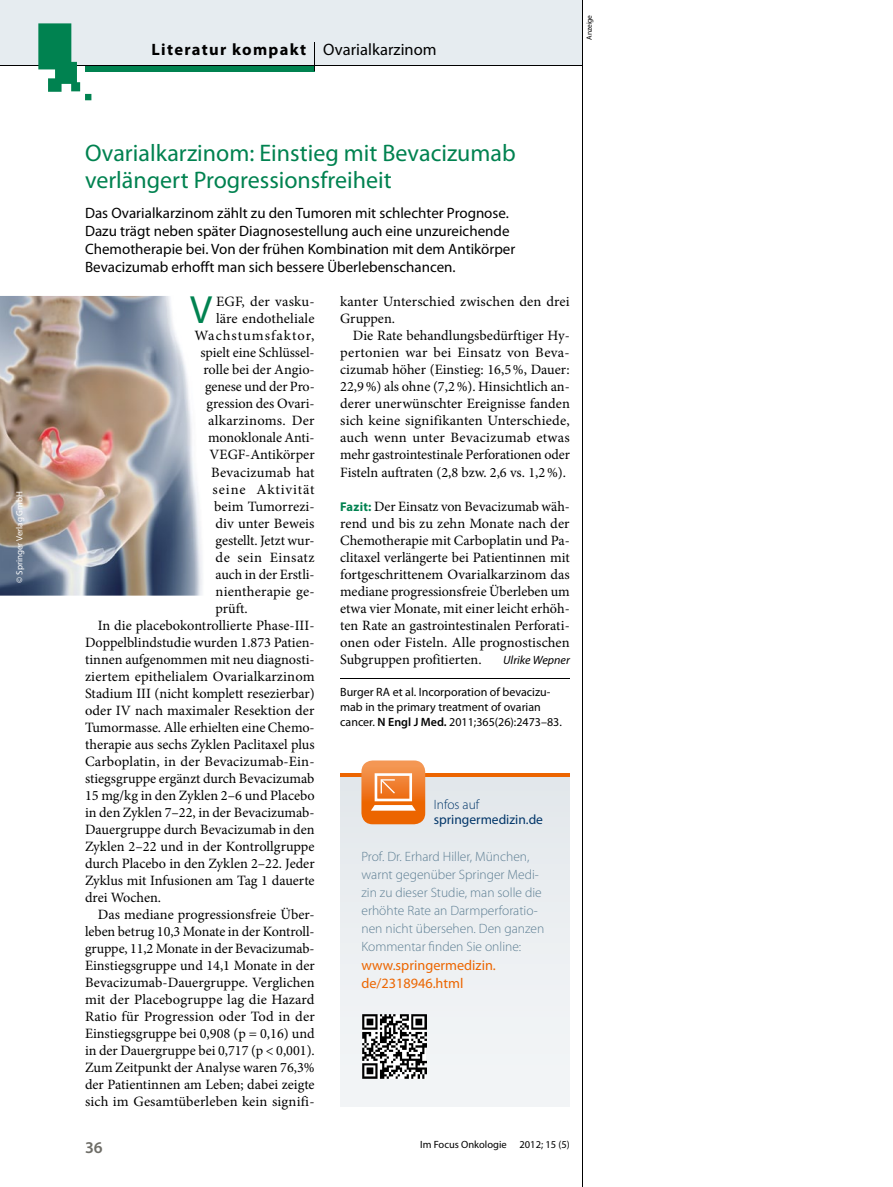
<style>
.page{position:relative;width:893px;height:1187px;background:#fff}
.page>*{position:absolute;margin:0;border:0;box-sizing:border-box;transform-origin:0 0}
.t1{font:39.45px "Myriad Pro";color:#008250}
.t2{font:24px/27px "Myriad Pro";color:#008250}
.t3{font:700 16.5px "Myriad Pro";letter-spacing:.08em;color:#000}
.t4{font:16.5px "Myriad Pro";color:#000}
.t5{font:600 16.5px "Myriad Pro";color:#6e6d67}
.t6{font:15px/18px "Myriad Pro";color:#000}
.t7{font:14.25px/17px "Minion Pro";color:#000;text-align:justify}
.t8{font:14.25px/18px "Myriad Pro";color:#ec6500}
.t9{font:14.25px "Minion Pro";letter-spacing:.065em;color:#000}
.t10{font:14.25px "Minion Pro";letter-spacing:.02em;color:#000}
.t11{font:14.25px "Minion Pro";letter-spacing:.06em;color:#000}
.t12{font:14.25px "Minion Pro";letter-spacing:.035em;color:#000}
.t13{font:300 13.5px/18px "Myriad Pro";color:#5d7e93}
.t14{font:13.5px "Myriad Pro";color:#003568}
.t15{font:300 13.5px "Myriad Pro";color:#003568}
.t16{font:12px/15px "Myriad Pro";color:#000}
.t17{font:italic 12px "Myriad Pro";color:#000}
.t18{font:10.5px "Myriad Pro";color:#000}
.t19{font:9px "Myriad Pro";color:#fff}
.t20{font:7.5px "Myriad Pro";letter-spacing:-.01em;color:#000}
.s1{font-family:"Myriad Pro";font-weight:700;font-size:12.75px;color:#008250}
.s2{font-weight:600}
</style>
<div class="page">
<div style="left:0;top:0;width:583px;height:66px;background:#e6ecf0"></div>
<div style="left:85px;top:66px;width:230px;height:5px;background:#008250"></div>
<hr style="left:0;top:66px;width:583px;height:1px;background:#000">
<svg style="left:314px;top:43px;width:1px;height:28px"></svg>
<hr style="left:340px;top:678px;width:230px;height:1px;background:#000">
<hr style="left:583px;top:0;width:1px;height:1186px;background:#000">
<div style="left:340px;top:773px;width:230px;height:333px;background:#eceff2"></div>
<hr style="left:340px;top:773px;width:230px;height:3px;background:#ec6500">
<svg style="left:361px;top:760px;width:64px;height:64px;background:#f1914b"></svg>
<img style="left:362px;top:1014px;width:64px;height:64px">
<img style="left:0;top:296px;width:202px;height:299px">
<svg style="left:38px;top:23px;width:53px;height:77px"></svg>
<p class="t19" style="left:14px;top:583px;width:93px;rotate:-90deg">© Springer Verlag GmbH</p>
<p class="t3" style="left:151px;top:39px;width:156px">Literatur kompakt</p>
<p class="t4" style="left:323px;top:39px;width:115px">Ovarialkarzinom</p>
<p class="t20" style="left:585px;top:40px;width:26px;rotate:-90deg">Anzeige</p>
<h2 class="t2" style="left:85px;top:139px;width:432px">Ovarialkarzinom: Einstieg mit Bevacizumab verlängert Progressionsfreiheit</h2>
<p class="t6" style="left:85px;top:204px;width:432px">Das Ovarialkarzinom zählt zu den Tumoren mit schlechter Prognose.<br>Dazu trägt neben später Diagnosestellung auch eine unzureichende Chemotherapie bei. Von der frühen Kombination mit dem Antikörper Bevacizumab erhofft man sich bessere Überlebenschancen.</p>
<h1 class="t1" style="left:190px;top:286px;width:24px">V</h1>
<p class="t7" style="left:216px;top:293px;width:100px">EGF, der vasku-</p>
<p class="t7" style="left:340px;top:293px;width:231px">kanter Unterschied zwischen den drei<br>Gruppen.</p>
<p class="t7" style="left:340px;top:327px;width:231px;text-indent:13px">Die Rate behandlungsbedürftiger Hy&shy;pertonien war bei Einsatz von Beva&shy;cizumab höher (Einstieg: 16,5%, Dauer:<br>22,9%) als ohne (7,2%). Hinsichtlich an&shy;derer unerwünschter Ereignisse fanden sich keine signifikanten Unterschiede, auch wenn unter Bevacizumab etwas mehr gastrointestinale Perforationen oder Fisteln auftraten (2,8 bzw. 2,6 vs. 1,2%).</p>
<p class="t7" style="left:340px;top:497px;width:231px"><span class="s1">Fazit:</span> Der Einsatz von Bevacizumab wäh&shy;rend und bis zu zehn Monate nach der Chemotherapie mit Carboplatin und Pa&shy;clitaxel verlängerte bei Patientinnen mit fortgeschrittenem Ovarialkarzinom das mediane progressionsfreie Überleben um etwa vier Monate, mit einer leicht erhöh&shy;ten Rate an gastrointestinalen Perforati&shy;onen oder Fisteln. Alle prognostischen Subgruppen profitierten.</p>
<p class="t7" style="left:216px;top:310px;width:100px">läre endotheliale</p>
<p class="t9" style="left:195px;top:326px;width:122px">Wachstumsfaktor,</p>
<p class="t7" style="left:201px;top:344px;width:116px">spielt eine Schlüssel-</p>
<p class="t7" style="left:204px;top:361px;width:113px">rolle bei der Angio-</p>
<p class="t7" style="left:205px;top:378px;width:111px">genese und der Pro-</p>
<p class="t7" style="left:207px;top:395px;width:110px">gression des Ovari-</p>
<p class="t10" style="left:208px;top:411px;width:108px">alkarzinoms. Der</p>
<p class="t7" style="left:208px;top:429px;width:108px">monoklonale Anti-</p>
<p class="t7" style="left:210px;top:446px;width:107px">VEGF-Antikörper</p>
<p class="t7" style="left:211px;top:463px;width:105px">Bevacizumab hat</p>
<p class="t11" style="left:213px;top:479px;width:104px">seine Aktivität</p>
<p class="t7" style="left:214px;top:497px;width:102px">beim Tumorrezi-</p>
<p class="t7" style="left:216px;top:514px;width:101px">div unter Beweis</p>
<p class="t7" style="left:216px;top:531px;width:101px">gestellt. Jetzt wur-</p>
<p class="t12" style="left:216px;top:547px;width:101px">de sein Einsatz</p>
<p class="t7" style="left:216px;top:565px;width:101px">auch in der Erstli-</p>
<p class="t7" style="left:216px;top:582px;width:101px">nientherapie ge-</p>
<p class="t7" style="left:216px;top:599px;width:34px">prüft.</p>
<p class="t7" style="left:98px;top:616px;width:218px">In die placebokontrollierte Phase-III-</p>
<p class="t7" style="left:85px;top:633px;width:231px">Doppelblindstudie wurden 1.873 Patien-</p>
<p class="t7" style="left:85px;top:650px;width:231px">tinnen aufgenommen mit neu diagnosti-</p>
<p class="t7" style="left:85px;top:667px;width:231px">ziertem epithelialem Ovarialkarzinom</p>
<p class="t7" style="left:85px;top:684px;width:231px">Stadium III (nicht komplett resezierbar)</p>
<p class="t7" style="left:85px;top:701px;width:231px">oder IV nach maximaler Resektion der</p>
<p class="t7" style="left:85px;top:718px;width:231px">Tumormasse. Alle erhielten eine Chemo-</p>
<p class="t7" style="left:85px;top:735px;width:231px">therapie aus sechs Zyklen Paclitaxel plus</p>
<p class="t7" style="left:85px;top:752px;width:231px">Carboplatin, in der Bevacizumab-Ein-</p>
<p class="t7" style="left:85px;top:769px;width:231px">stiegsgruppe ergänzt durch Bevacizumab</p>
<p class="t7" style="left:85px;top:786px;width:231px">15 mg/kg in den Zyklen 2–6 und Placebo</p>
<p class="t7" style="left:85px;top:803px;width:231px">in den Zyklen 7–22, in der Bevacizumab-</p>
<p class="t7" style="left:85px;top:820px;width:231px">Dauergruppe durch Bevacizumab in den</p>
<p class="t7" style="left:85px;top:837px;width:231px">Zyklen 2–22 und in der Kontrollgruppe</p>
<p class="t7" style="left:85px;top:854px;width:231px">durch Placebo in den Zyklen 2–22. Jeder</p>
<p class="t7" style="left:85px;top:871px;width:231px">Zyklus mit Infusionen am Tag 1 dauerte</p>
<p class="t7" style="left:85px;top:888px;width:78px">drei Wochen.</p>
<p class="t7" style="left:98px;top:905px;width:218px">Das mediane progressionsfreie Über-</p>
<p class="t7" style="left:85px;top:922px;width:231px">leben betrug 10,3 Monate in der Kontroll-</p>
<p class="t7" style="left:85px;top:939px;width:231px">gruppe, 11,2 Monate in der Bevacizumab-</p>
<p class="t7" style="left:85px;top:956px;width:231px">Einstiegsgruppe und 14,1 Monate in der</p>
<p class="t7" style="left:85px;top:973px;width:231px">Bevacizumab-Dauergruppe. Verglichen</p>
<p class="t7" style="left:85px;top:991px;width:231px">mit der Placebogruppe lag die Hazard</p>
<p class="t7" style="left:85px;top:1008px;width:231px">Ratio für Progression oder Tod in der</p>
<p class="t7" style="left:85px;top:1025px;width:231px">Einstiegsgruppe bei 0,908 (p = 0,16) und</p>
<p class="t7" style="left:85px;top:1042px;width:231px">in der Dauergruppe bei 0,717 (p &lt; 0,001).</p>
<p class="t7" style="left:85px;top:1059px;width:231px">Zum Zeitpunkt der Analyse waren 76,3%</p>
<p class="t7" style="left:85px;top:1076px;width:231px">der Patientinnen am Leben; dabei zeigte</p>
<p class="t7" style="left:85px;top:1093px;width:231px">sich im Gesamtüberleben kein signifi-</p>
<p class="t17" style="left:503px;top:652px;width:68px">Ulrike Wepner</p>
<p class="t16" style="left:340px;top:684px;width:223px">Burger RA et al. Incorporation of bevacizu&shy;mab in the primary treatment of ovarian cancer. <span class="s2">N Engl J Med.</span> 2011;365(26):2473–83.</p>
<p class="t15" style="left:434px;top:796px;width:47px">Infos auf</p>
<p class="t14" style="left:434px;top:811px;width:111px">springermedizin.de</p>
<p class="t13" style="left:361px;top:847px;width:184px">Prof. Dr. Erhard Hiller, München, warnt gegenüber Springer Medi&shy;zin zu dieser Studie, man solle die erhöhte Rate an Darmperforatio&shy;nen nicht übersehen. Den ganzen<br>Kommentar finden Sie online:</p>
<p class="t8" style="left:361px;top:955px;width:136px">www.springermedizin. de/2318946.html</p>
<p class="t5" style="left:85px;top:1136px;width:19px">36</p>
<p class="t18" style="left:420px;top:1137px;width:151px">Im Focus Onkologie 2012; 15 (5)</p>
</div>
